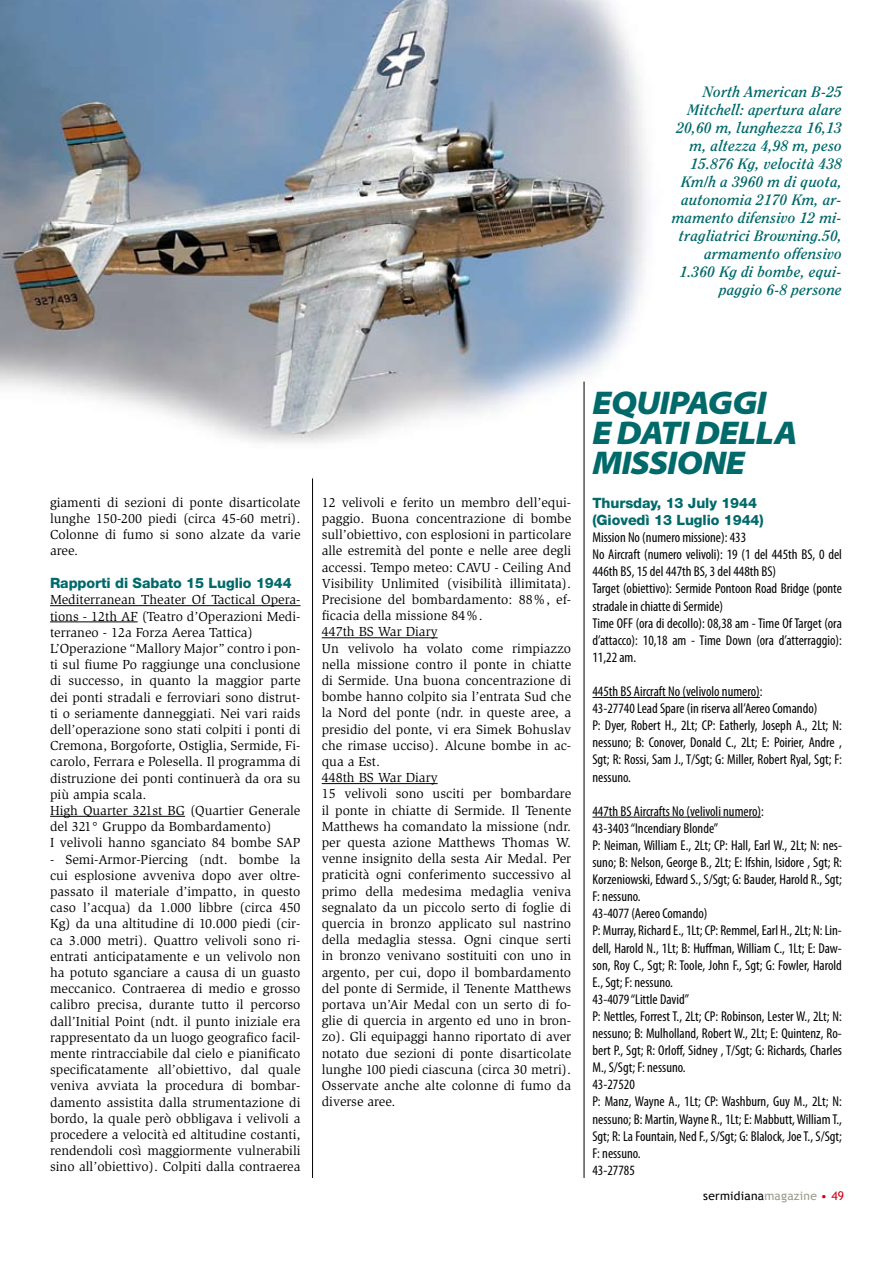
<style>
.page{position:relative;width:893px;height:1263px;background:#fff}
.page>*{position:absolute;margin:0;border:0;box-sizing:border-box;transform-origin:0 0}
.t1{font:italic 900 semi-expanded 33px/30px "Myriad Pro";letter-spacing:-.02em;color:#00696a}
.t2{font:italic 700 15px/18px "Clearface";letter-spacing:.02em;color:#00696a;text-align:right}
.t3{font:condensed 14.25px/17.1px "Myriad Pro";color:#000}
.t4{font:800 14.25px/17.1px "Helvetica Neue";letter-spacing:-.005em;color:#00696a}
.t5{font:13.5px/16.2px "Slimbach";color:#000;text-align:justify}
.t6{font:12px "Trebuchet MS";letter-spacing:.02em;color:#000}
.s1{color:#9c9b89}
.s2{color:#d10019}
</style>
<div class="page">
<hr style="left:50px;top:605px;width:250px;height:1px;background:#000">
<hr style="left:50px;top:621px;width:88px;height:1px;background:#000">
<hr style="left:50px;top:816px;width:135px;height:1px;background:#000">
<img style="left:0;top:0;width:648px;height:450px">
<hr style="left:592px;top:697px;width:168px;height:1px;background:#000">
<hr style="left:592px;top:817px;width:169px;height:1px;background:#000">
<hr style="left:322px;top:637px;width:116px;height:1px;background:#000">
<hr style="left:322px;top:783px;width:116px;height:1px;background:#000">
<hr style="left:312px;top:478px;width:1px;height:700px;background:#000">
<hr style="left:584px;top:382px;width:1px;height:796px;background:#000">
<p class="t2" style="left:672px;top:82px;width:171px">North American B-25<br>Mitchell: apertura alare<br>20,60 m, lunghezza 16,13 m, altezza 4,98 m, peso<br>15.876 Kg, velocità 438<br>Km/h a 3960 m di quota, autonomia 2170 Km, ar&shy;mamento difensivo 12 mi&shy;tragliatrici Browning.50, armamento offensivo<br>1.360 Kg di bombe, equi&shy;paggio 6-8 persone</p>
<p class="t5" style="left:50px;top:494px;width:252px">giamenti di sezioni di ponte disarticolate lunghe 150-200 piedi (circa 45-60 metri).<br>Colonne di fumo si sono alzate da varie aree.</p>
<p class="t4" style="left:50px;top:574px;width:243px">Rapporti di Sabato 15 Luglio 1944</p>
<p class="t5" style="left:50px;top:592px;width:252px;text-align:left">Mediterranean Theater Of Tactical Opera&shy;tions - 12th AF (Teatro d’Operazioni Medi&shy;terraneo - 12a Forza Aerea Tattica)<br>L’Operazione “Mallory Major” contro i pon&shy;ti sul fiume Po raggiunge una conclusione di successo, in quanto la maggior parte dei ponti stradali e ferroviari sono distrut&shy;ti o seriamente danneggiati. Nei vari raids dell’operazione sono stati colpiti i ponti di Cremona, Borgoforte, Ostiglia, Sermide, Fi&shy;carolo, Ferrara e Polesella. Il programma di distruzione dei ponti continuerà da ora su più ampia scala.<br>High Quarter 321st BG (Quartier Generale del 321° Gruppo da Bombardamento)<br>I velivoli hanno sganciato 84 bombe SAP</p>
<p class="t5" style="left:50px;top:851px;width:252px">- Semi-Armor-Piercing (ndt. bombe la cui esplosione avveniva dopo aver oltre&shy;passato il materiale d’impatto, in questo caso l’acqua) da 1.000 libbre (circa 450<br>Kg) da una altitudine di 10.000 piedi (cir&shy;ca 3.000 metri). Quattro velivoli sono ri&shy;entrati anticipatamente e un velivolo non ha potuto sganciare a causa di un guasto meccanico. Contraerea di medio e grosso calibro precisa, durante tutto il percorso dall’Initial Point (ndt. il punto iniziale era rappresentato da un luogo geografico facil&shy;mente rintracciabile dal cielo e pianificato specificatamente all’obiettivo, dal quale veniva avviata la procedura di bombar&shy;damento assistita dalla strumentazione di bordo, la quale però obbligava i velivoli a procedere a velocità ed altitudine costanti, rendendoli così maggiormente vulnerabili sino all’obiettivo). Colpiti dalla contraerea</p>
<p class="t5" style="left:322px;top:494px;width:251px;text-align:left">12 velivoli e ferito un membro dell’equi&shy;paggio. Buona concentrazione di bombe sull’obiettivo, con esplosioni in particolare alle estremità del ponte e nelle aree degli accessi. Tempo meteo: CAVU - Ceiling And Visibility Unlimited (visibilità illimitata).<br>Precisione del bombardamento: 88%, ef&shy;ficacia della missione 84%.<br>447th BS War Diary<br>Un velivolo ha volato come rimpiazzo nella missione contro il ponte in chiatte di Sermide. Una buona concentrazione di bombe hanno colpito sia l’entrata Sud che la Nord del ponte (ndr. in queste aree, a presidio del ponte, vi era Simek Bohuslav che rimase ucciso). Alcune bombe in ac&shy;qua a Est.<br>448th BS War Diary<br>15 velivoli sono usciti per bombardare il ponte in chiatte di Sermide. Il Tenente Matthews ha comandato la missione (ndr. per questa azione Matthews Thomas W. venne insignito della sesta Air Medal. Per praticità ogni conferimento successivo al primo della medesima medaglia veniva segnalato da un piccolo serto di foglie di quercia in bronzo applicato sul nastrino della medaglia stessa. Ogni cinque serti in bronzo venivano sostituiti con uno in argento, per cui, dopo il bombardamento del ponte di Sermide, il Tenente Matthews portava un’Air Medal con un serto di fo&shy;glie di quercia in argento ed uno in bron&shy;zo). Gli equipaggi hanno riportato di aver notato due sezioni di ponte disarticolate lunghe 100 piedi ciascuna (circa 30 metri).<br>Osservate anche alte colonne di fumo da diverse aree.</p>
<h1 class="t1" style="left:592px;top:388px;width:206px">EQUIPAGGI<br>E DATI DELLA<br>MISSIONE</h1>
<p class="t4" style="left:592px;top:494px;width:173px">Thursday, 13 July 1944 (Giovedì 13 Luglio 1944)</p>
<p class="t3" style="left:592px;top:529px;width:251px">Mission No (numero missione): 433<br>No Aircraft (numero velivoli): 19 (1 del 445th BS, 0 del 446th BS, 15 del 447th BS, 3 del 448th BS)<br>Target (obiettivo): Sermide Pontoon Road Bridge (ponte stradale in chiatte di Sermide)<br>Time OFF (ora di decollo): 08,38 am - Time Of Target (ora d’attacco): 10,18 am - Time Down (ora d’atterraggio):<br>11,22 am.</p>
<p class="t3" style="left:592px;top:682px;width:251px">445th BS Aircraft No (velivolo numero):<br>43-27740 Lead Spare (in riserva all’Aereo Comando)<br>P: Dyer, Robert H., 2Lt; CP: Eatherly, Joseph A., 2Lt; N: nessuno; B: Conover, Donald C., 2Lt; E: Poirier, Andre , Sgt; R: Rossi, Sam J., T/Sgt; G: Miller, Robert Ryal, Sgt; F: nessuno.</p>
<p class="t3" style="left:592px;top:802px;width:251px">447th BS Aircrafts No (velivoli numero):<br>43-3403 “Incendiary Blonde”<br>P: Neiman, William E., 2Lt; CP: Hall, Earl W., 2Lt; N: nes&shy;suno; B: Nelson, George B., 2Lt; E: Ifshin, Isidore , Sgt; R:<br>Korzeniowski, Edward S., S/Sgt; G: Bauder, Harold R., Sgt; F: nessuno.<br>43-4077 (Aereo Comando)<br>P: Murray, Richard E., 1Lt; CP: Remmel, Earl H., 2Lt; N: Lin&shy;dell, Harold N., 1Lt; B: Huffman, William C., 1Lt; E: Daw&shy;son, Roy C., Sgt; R: Toole, John F., Sgt; G: Fowler, Harold E., Sgt; F: nessuno.<br>43-4079 “Little David”<br>P: Nettles, Forrest T., 2Lt; CP: Robinson, Lester W., 2Lt; N: nessuno; B: Mulholland, Robert W., 2Lt; E: Quintenz, Ro&shy;bert P., Sgt; R: Orloff, Sidney , T/Sgt; G: Richards, Charles M., S/Sgt; F: nessuno.<br>43-27520<br>P: Manz, Wayne A., 1Lt; CP: Washburn, Guy M., 2Lt; N: nessuno; B: Martin, Wayne R., 1Lt; E: Mabbutt, William T., Sgt; R: La Fountain, Ned F., S/Sgt; G: Blalock, Joe T., S/Sgt; F: nessuno.<br>43-27785</p>
<p class="t6" style="left:703px;top:1188px;width:142px">sermidiana<span class="s1">magazine</span> <span class="s2">• 49</span></p>
</div>
